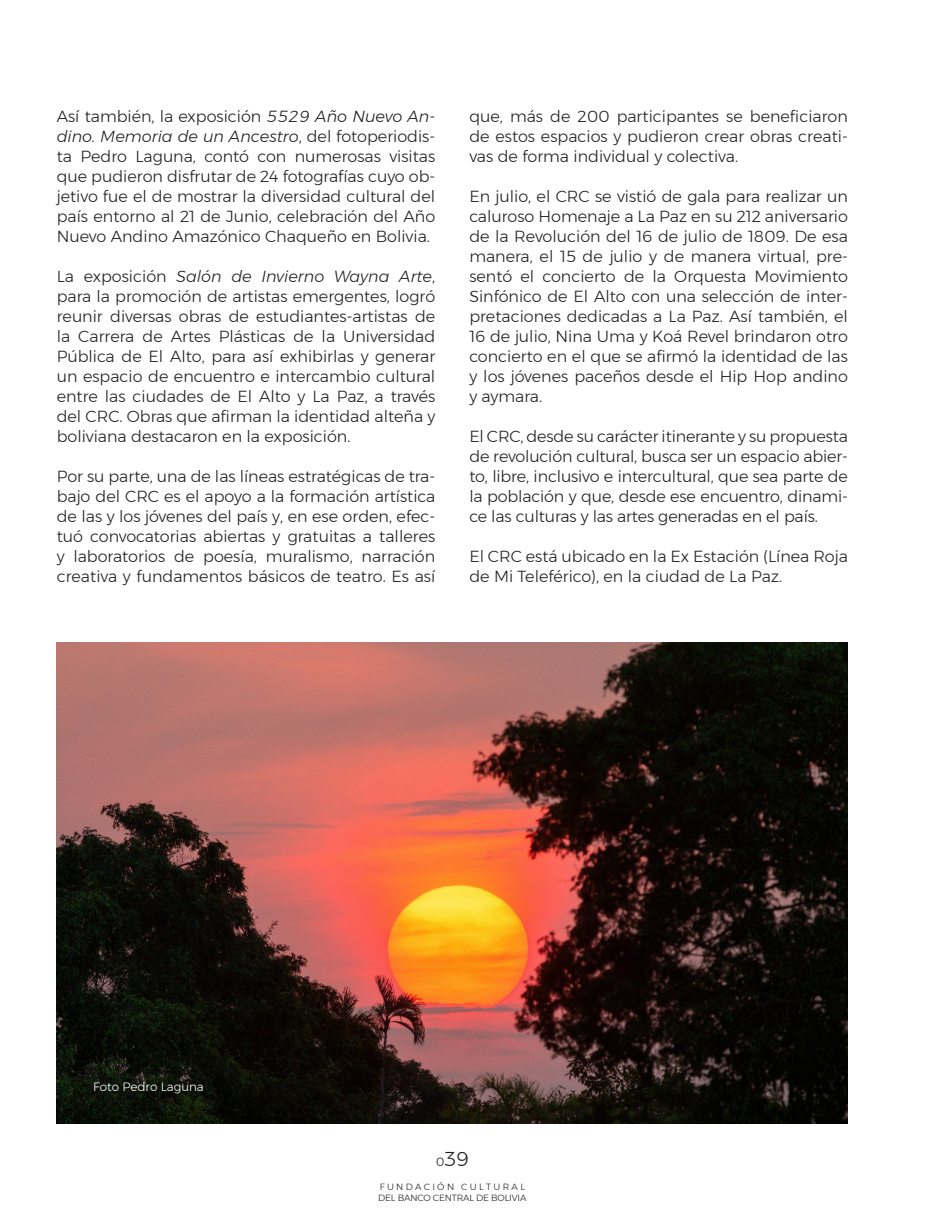
<style>
.page{position:relative;width:933px;height:1224px;background:#fff}
.page>*{position:absolute;margin:0;border:0;box-sizing:border-box;transform-origin:0 0}
.t1{font:300 20px "Montserrat";color:#231f20}
.texto_corrido{font:300 16px/20px "Montserrat";color:#231f20;text-align:justify}
.pie_de_foto{font:300 12px "Montserrat";color:#fff}
.t2{font:300 9px/10.8px "Montserrat";letter-spacing:-.015em;color:#231f20}
.s1{font-style:italic}
.s2{font-size:12px}
</style>
<div class="page">
<img style="left:57px;top:642px;width:791px;height:482px">
<p class="texto_corrido" style="left:57px;top:106px;width:380px">Así también, la exposición <span class="s1">5529 Año Nuevo An&shy;dino. Memoria de un Ancestro</span>, del fotoperiodis&shy;ta Pedro Laguna, contó con numerosas visitas que pudieron disfrutar de 24 fotografías cuyo ob&shy;jetivo fue el de mostrar la diversidad cultural del país entorno al 21 de Junio, celebración del Año Nuevo Andino Amazónico Chaqueño en Bolivia.</p>
<p class="texto_corrido" style="left:57px;top:266px;width:380px">La exposición <span class="s1">Salón de Invierno Wayna Arte</span>, para la promoción de artistas emergentes, logró reunir diversas obras de estudiantes-artistas de la Carrera de Artes Plásticas de la Universidad Pública de El Alto, para así exhibirlas y generar un espacio de encuentro e intercambio cultural entre las ciudades de El Alto y La Paz, a través del CRC. Obras que afirman la identidad alteña y boliviana destacaron en la exposición.</p>
<p class="texto_corrido" style="left:57px;top:466px;width:380px">Por su parte, una de las líneas estratégicas de tra&shy;bajo del CRC es el apoyo a la formación artística de las y los jóvenes del país y, en ese orden, efec&shy;tuó convocatorias abiertas y gratuitas a talleres y laboratorios de poesía, muralismo, narración creativa y fundamentos básicos de teatro. Es así</p>
<p class="texto_corrido" style="left:469px;top:106px;width:380px">que, más de 200 participantes se beneficiaron de estos espacios y pudieron crear obras creati&shy;vas de forma individual y colectiva.</p>
<p class="texto_corrido" style="left:469px;top:186px;width:380px">En julio, el CRC se vistió de gala para realizar un caluroso Homenaje a La Paz en su 212 aniversario de la Revolución del 16 de julio de 1809. De esa manera, el 15 de julio y de manera virtual, pre&shy;sentó el concierto de la Orquesta Movimiento Sinfónico de El Alto con una selección de inter&shy;pretaciones dedicadas a La Paz. Así también, el 16 de julio, Nina Uma y Koá Revel brindaron otro concierto en el que se afirmó la identidad de las y los jóvenes paceños desde el Hip Hop andino y aymara.</p>
<p class="texto_corrido" style="left:469px;top:426px;width:380px">El CRC, desde su carácter itinerante y su propuesta de revolución cultural, busca ser un espacio abier&shy;to, libre, inclusivo e intercultural, que sea parte de la población y que, desde ese encuentro, dinami&shy;ce las culturas y las artes generadas en el país.</p>
<p class="texto_corrido" style="left:469px;top:546px;width:380px">El CRC está ubicado en la Ex Estación (Línea Roja de Mi Teleférico), en la ciudad de La Paz.</p>
<p class="pie_de_foto" style="left:93px;top:1078px;width:112px">Foto Pedro Laguna</p>
<p class="t1" style="left:436px;top:1144px;width:34px"><span class="s2">0</span>39</p>
<p class="t2" style="left:378px;top:1181px;width:150px">FUNDACIÓN CULTURAL<br>DEL BANCO CENTRAL DE BOLIVIA</p>
</div>
